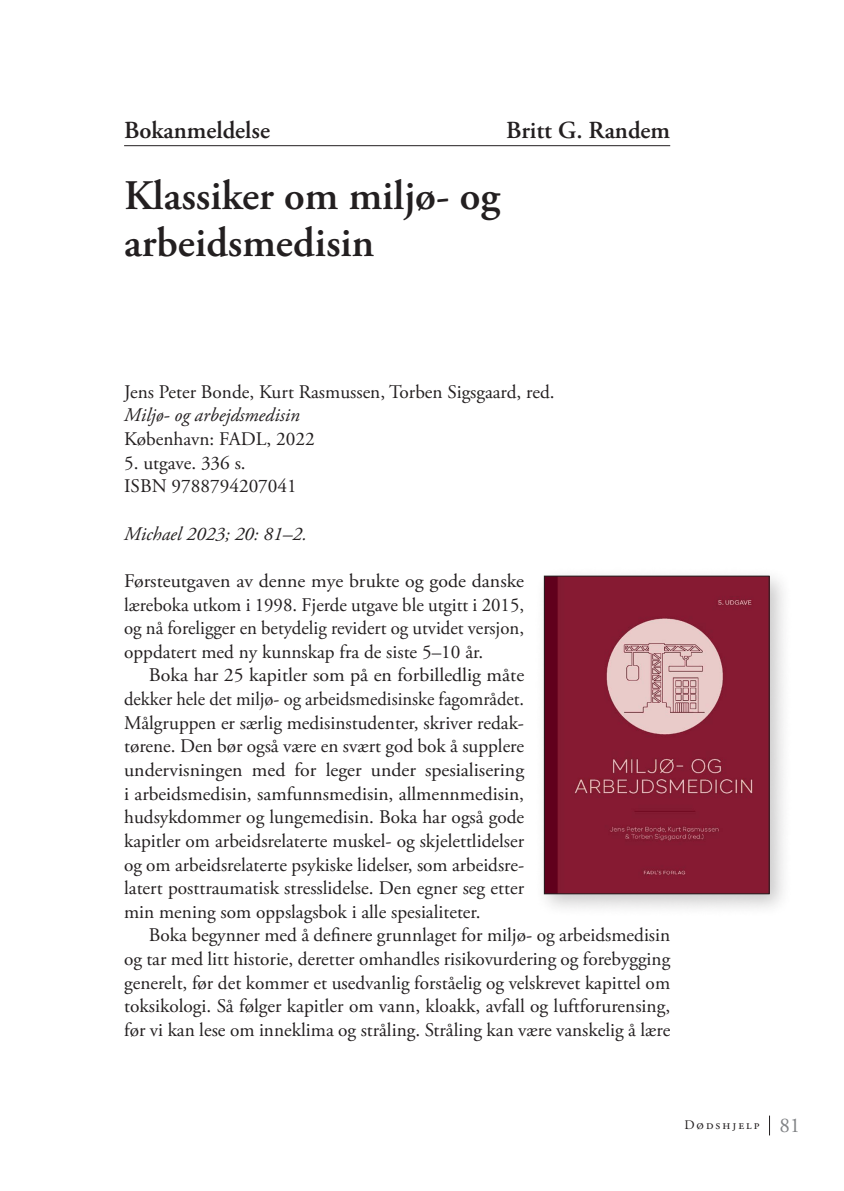
<style>
.page{position:relative;width:844px;height:1191px;background:#fff}
.page>*{position:absolute;margin:0;border:0;box-sizing:border-box;transform-origin:0 0}
.t1{font:600 42px/47.2px "Adobe Garamond Pro";color:#231f20}
.t2{font:600 24.5px "Adobe Garamond Pro";color:#231f20}
.t3{font:19.25px/23.6px "Adobe Garamond Pro";color:#231f20;text-align:justify}
.t4{font:italic 19.25px "Adobe Garamond Pro";color:#231f20}
.t5{font:13.12px "Adobe Garamond Pro";letter-spacing:.15em;color:#231f20}
.s1{font-size:21px;color:#808285}
</style>
<div class="page">
<svg style="left:769px;top:1115px;width:1px;height:20px"></svg>
<hr style="left:124px;top:145px;width:546px;height:1px;background:#231f20">
<div style="left:533px;top:565px;width:260px;height:353px;background:#231f20;opacity:.25"></div>
<img style="left:546px;top:578px;width:221px;height:314px">
<div style="left:544px;top:576px;width:225px;height:318px;border:1px solid #231f20"></div>
<p class="t2" style="left:124px;top:116px;width:147px">Bokanmeldelse</p>
<p class="t2" style="left:506px;top:116px;width:165px">Britt G. Randem</p>
<h1 class="t1" style="left:124px;top:172px;width:377px">Klassiker om miljø- og arbeidsmedisin</h1>
<p class="t3" style="left:124px;top:380px;width:432px">Jens Peter Bonde, Kurt Rasmussen, Torben Sigsgaard, red.</p>
<p class="t4" style="left:124px;top:404px;width:177px">Miljø- og arbejdsmedisin</p>
<p class="t3" style="left:124px;top:428px;width:192px">København: FADL, 2022</p>
<p class="t3" style="left:124px;top:451px;width:174px">5. utgave. 336 s.<br>ISBN 9788794207041</p>
<p class="t4" style="left:124px;top:522px;width:184px">Michael 2023; 20: 81–2.</p>
<p class="t3" style="left:124px;top:569px;width:401px">Førsteutgaven av denne mye brukte og gode danske læreboka utkom i 1998. Fjerde utgave ble utgitt i 2015, og nå foreligger en betydelig revidert og utvidet versjon, oppdatert med ny kunnskap fra de siste 5–10 år.</p>
<p class="t3" style="left:124px;top:664px;width:401px;text-indent:25px">Boka har 25 kapitler som på en forbilledlig måte dekker hele det miljø- og arbeidsmedisinske fagområdet.<br>Målgruppen er særlig medisinstudenter, skriver redak&shy;tørene. Den bør også være en svært god bok å supplere undervisningen med for leger under spesialisering i arbeidsmedisin, samfunnsmedisin, allmennmedisin, hudsykdommer og lungemedisin. Boka har også gode kapitler om arbeidsrelaterte muskel- og skjelettlidelser og om arbeidsrelaterte psykiske lidelser, som arbeidsre&shy;latert posttraumatisk stresslidelse. Den egner seg etter min mening som oppslagsbok i alle spesialiteter.</p>
<p class="t3" style="left:124px;top:924px;width:547px;text-indent:25px">Boka begynner med å definere grunnlaget for miljø- og arbeidsmedisin og tar med litt historie, deretter omhandles risikovurdering og forebygging generelt, før det kommer et usedvanlig forståelig og velskrevet kapittel om toksikologi. Så følger kapitler om vann, kloakk, avfall og luftforurensing, før vi kan lese om inneklima og stråling. Stråling kan være vanskelig å lære</p>
<p class="t5" style="left:684px;top:1117px;width:117px">Dødshjelp <span class="s1">81</span></p>
</div>
